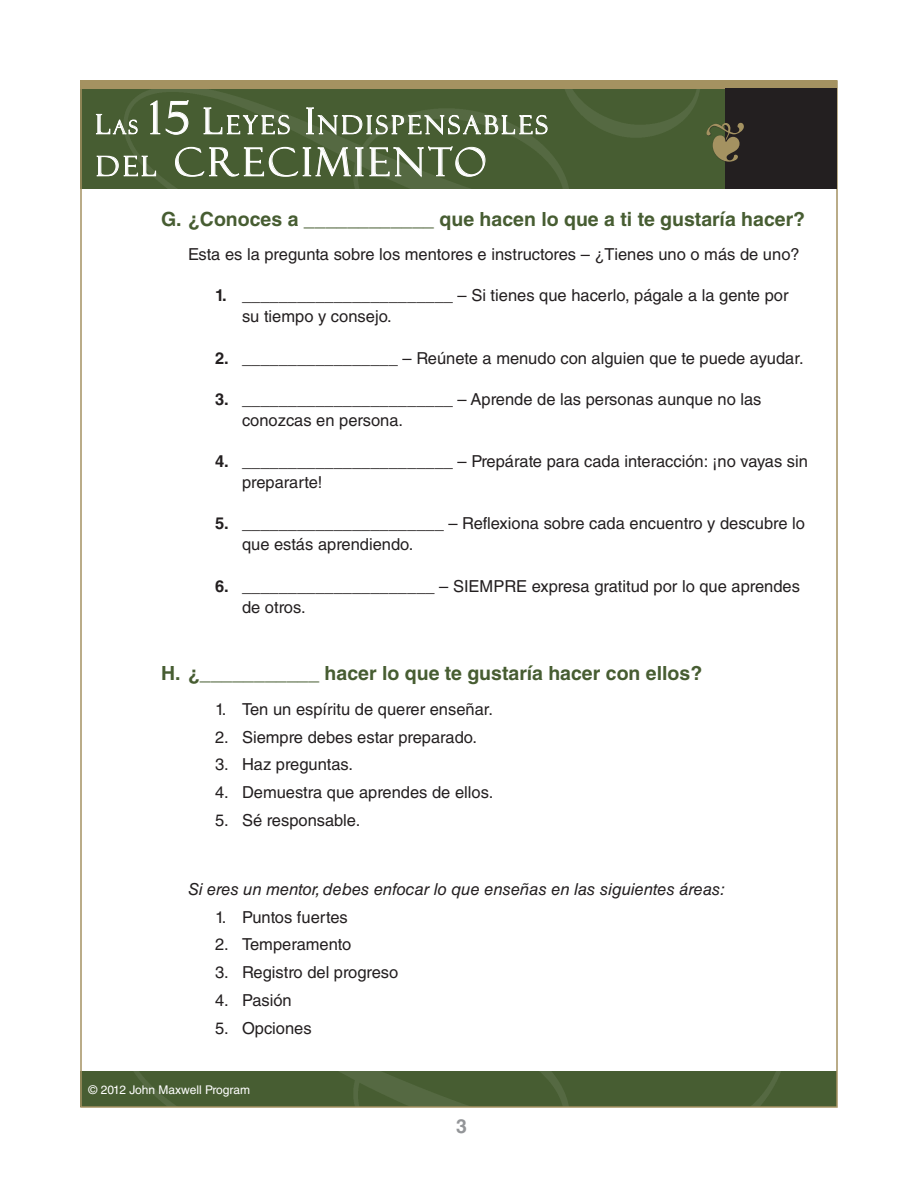
<style>
.page{position:relative;width:918px;height:1188px;background:#fff}
.page>*{position:absolute;margin:0;border:0;box-sizing:border-box;transform-origin:0 0}
.t1{font:39px "Felix Titling MT Std";letter-spacing:.1em;color:#fff}
.t2{font:25.2px "Felix Titling MT Std";letter-spacing:.13em;color:#fff}
.Indent_BOLD_green{font:700 19.5px "Helvetica LT Std";color:#475d32}
.t3{font:700 19.5px "Helvetica LT Std";color:#939598}
.t4{font:18.9px "Felix Titling MT Std";color:#fff}
.Doubel_Indent{font:16.5px/21px "Helvetica LT Std";color:#231f20}
.Single_Indent{font:16.5px "Helvetica LT Std";color:#231f20}
.Single_Indent-2{font:italic 16.5px "Helvetica LT Std";color:#231f20}
.t5{font:12px "Helvetica LT Std";color:#fff}
.s1{font-size:45px}
.s2{font-size:36px}
.s3{font-size:27.3px}
.s4{font-weight:700}
.s5{font-size:27px}
</style>
<div class="page">
<div style="left:80px;top:1071px;width:757px;height:36px;background:#475d32"></div>
<img style="left:134px;top:1071px;width:647px;height:34px">
<div style="left:80px;top:80px;width:757px;height:109px;background:#475d32"></div>
<img style="left:125px;top:89px;width:575px;height:100px">
<div style="left:80px;top:80px;width:757px;height:9px;background:#a49261"></div>
<div style="left:725px;top:89px;width:112px;height:100px;background:#231f20"></div>
<div style="left:707px;top:123px;width:38px;height:40px;background:#231f20;opacity:.75"></div>
<svg style="left:96px;top:114px;width:42px;height:23px"></svg>
<svg style="left:150px;top:100px;width:39px;height:35px"></svg>
<svg style="left:203px;top:107px;width:87px;height:28px"></svg>
<svg style="left:306px;top:107px;width:242px;height:29px"></svg>
<svg style="left:96px;top:155px;width:60px;height:22px"></svg>
<svg style="left:175px;top:146px;width:311px;height:32px"></svg>
<svg style="left:707px;top:123px;width:37px;height:39px"></svg>
<h2 class="t2" style="left:149px;top:110px;width:400px"><span class="s1">15</span> <span class="s2">L</span>EYES <span class="s2">I</span>NDISPENSABLES</h2>
<h1 class="t1" style="left:96px;top:140px;width:392px"><span class="s3">DEL</span> CRECIMIENTO</h1>
<p class="Indent_BOLD_green" style="left:161px;top:207px;width:646px">G. ¿Conoces a ____________ que hacen lo que a ti te gustaría hacer?</p>
<p class="Single_Indent" style="left:188px;top:245px;width:613px">Esta es la pregunta sobre los mentores e instructores – ¿Tienes uno o más de uno?</p>
<p class="Doubel_Indent" style="left:242px;top:285px;width:548px;text-indent:-27px"><span class="s4">1.</span> _______________________ – Si tienes que hacerlo, págale a la gente por su tiempo y consejo.</p>
<p class="Doubel_Indent" style="left:215px;top:347px;width:590px"><span class="s4">2.</span> _________________ – Reúnete a menudo con alguien que te puede ayudar.</p>
<p class="Doubel_Indent" style="left:242px;top:388px;width:521px;text-indent:-27px"><span class="s4">3.</span> _______________________ – Aprende de las personas aunque no las conozcas en persona.</p>
<p class="Doubel_Indent" style="left:242px;top:451px;width:568px;text-indent:-27px"><span class="s4">4.</span> _______________________ – Prepárate para cada interacción: ¡no vayas sin prepararte!</p>
<p class="Doubel_Indent" style="left:242px;top:513px;width:564px;text-indent:-27px"><span class="s4">5.</span> ______________________ – Reflexiona sobre cada encuentro y descubre lo que estás aprendiendo.</p>
<p class="Doubel_Indent" style="left:242px;top:575px;width:560px;text-indent:-27px"><span class="s4">6.</span> _____________________ – SIEMPRE expresa gratitud por lo que aprendes de otros.</p>
<p class="t4" style="left:96px;top:116px;width:43px"><span class="s5">L</span>AS</p>
<p class="Indent_BOLD_green" style="left:161px;top:662px;width:543px">H. ¿___________ hacer lo que te gustaría hacer con ellos?</p>
<p class="Doubel_Indent" style="left:215px;top:698px;width:280px">1. Ten un espíritu de querer enseñar.</p>
<p class="Doubel_Indent" style="left:215px;top:726px;width:263px">2. Siempre debes estar preparado.</p>
<p class="Doubel_Indent" style="left:215px;top:754px;width:140px">3. Haz preguntas.</p>
<p class="Doubel_Indent" style="left:215px;top:782px;width:280px">4. Demuestra que aprendes de ellos.</p>
<p class="Doubel_Indent" style="left:215px;top:809px;width:147px">5. Sé responsable.</p>
<p class="Single_Indent-2" style="left:188px;top:879px;width:539px">Si eres un mentor, debes enfocar lo que enseñas en las siguientes áreas:</p>
<p class="Doubel_Indent" style="left:215px;top:906px;width:134px">1. Puntos fuertes</p>
<p class="Doubel_Indent" style="left:215px;top:934px;width:138px">2. Temperamento</p>
<p class="Doubel_Indent" style="left:215px;top:962px;width:185px">3. Registro del progreso</p>
<p class="Doubel_Indent" style="left:215px;top:989px;width:78px">4. Pasión</p>
<p class="Doubel_Indent" style="left:215px;top:1017px;width:98px">5. Opciones</p>
<p class="t5" style="left:89px;top:1083px;width:163px">© 2012 John Maxwell Program</p>
<p class="t3" style="left:456px;top:1114px;width:12px">3</p>
</div>
